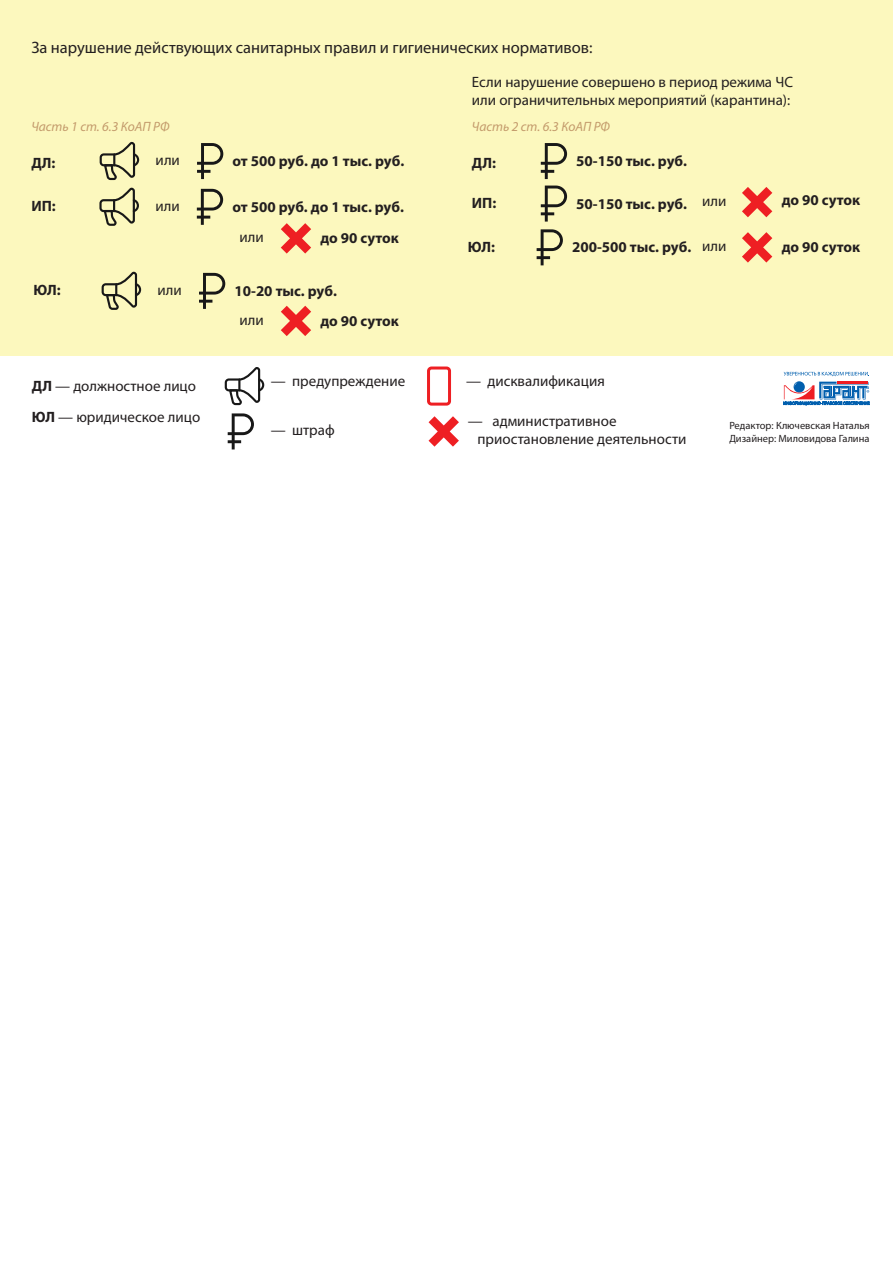
<style>
.page{position:relative;width:893px;height:1263px;background:#fff}
.page>*{position:absolute;margin:0;border:0;box-sizing:border-box;transform-origin:0 0}
.t1{font:600 16.5px "Myriad Pro";color:#231f20}
.t2{font:15px/18px "Myriad Pro";color:#231f20}
.t3{font:700 15px "Myriad Pro";color:#231f20}
.t4{font:italic 13.5px "Myriad Pro";color:#c39a6b}
.t5{font:10.5px/12.6px "Myriad Pro";color:#231f20}
.s1{font-weight:400}
.s2{font-weight:700}
</style>
<div class="page">
<div style="left:0;top:0;width:893px;height:356px;background:#fcf8be"></div>
<svg style="left:224px;top:367px;width:41px;height:39px"></svg>
<svg style="left:537px;top:229px;width:26px;height:36px"></svg>
<svg style="left:742px;top:232px;width:30px;height:31px"></svg>
<svg style="left:429px;top:416px;width:30px;height:31px"></svg>
<svg style="left:281px;top:223px;width:30px;height:31px"></svg>
<svg style="left:99px;top:141px;width:41px;height:40px"></svg>
<svg style="left:197px;top:143px;width:26px;height:36px"></svg>
<svg style="left:99px;top:187px;width:40px;height:39px"></svg>
<svg style="left:197px;top:189px;width:26px;height:36px"></svg>
<svg style="left:228px;top:413px;width:26px;height:36px"></svg>
<svg style="left:742px;top:187px;width:30px;height:30px"></svg>
<svg style="left:541px;top:186px;width:26px;height:36px"></svg>
<svg style="left:281px;top:306px;width:30px;height:30px"></svg>
<svg style="left:101px;top:271px;width:41px;height:39px"></svg>
<svg style="left:199px;top:273px;width:26px;height:36px"></svg>
<svg style="left:541px;top:143px;width:26px;height:36px"></svg>
<div style="left:427px;top:366px;width:24px;height:40px;border:3px solid #ee1f23;border-radius:3px"></div>
<svg style="left:783px;top:382px;width:87px;height:24px"></svg>
<svg style="left:784px;top:372px;width:85px;height:4px"></svg>
<p class="t1" style="left:31px;top:38px;width:563px">За нарушение действующих санитарных правил и гигиенических нормативов:</p>
<p class="t2" style="left:472px;top:72px;width:323px">Если нарушение совершено в период режима ЧС или ограничительных мероприятий (карантина):</p>
<p class="t4" style="left:31px;top:118px;width:140px">Часть 1 ст. 6.3 КоАП РФ</p>
<p class="t4" style="left:472px;top:118px;width:140px">Часть 2 ст. 6.3 КоАП РФ</p>
<p class="t3" style="left:31px;top:153px;width:26px">ДЛ:</p>
<p class="t2" style="left:156px;top:151px;width:26px">или</p>
<p class="t3" style="left:233px;top:151px;width:173px">от 500 руб. до 1 тыс. руб.</p>
<p class="t3" style="left:472px;top:153px;width:26px">ДЛ:</p>
<p class="t3" style="left:576px;top:151px;width:112px">50-150 тыс. руб.</p>
<p class="t3" style="left:31px;top:196px;width:26px">ИП:</p>
<p class="t2" style="left:155px;top:197px;width:26px">или</p>
<p class="t3" style="left:232px;top:197px;width:173px">от 500 руб. до 1 тыс. руб.</p>
<p class="t3" style="left:472px;top:193px;width:26px">ИП:</p>
<p class="t3" style="left:576px;top:194px;width:152px">50-150 тыс. руб. <sup>или</sup></p>
<p class="t3" style="left:782px;top:191px;width:80px">до 90 суток</p>
<p class="t3" style="left:34px;top:280px;width:29px">ЮЛ:</p>
<p class="t2" style="left:240px;top:228px;width:26px">или</p>
<p class="t3" style="left:320px;top:228px;width:80px">до 90 суток</p>
<p class="t2" style="left:158px;top:281px;width:26px">или</p>
<p class="t3" style="left:234px;top:281px;width:104px">10-20 тыс. руб.</p>
<p class="t2" style="left:240px;top:311px;width:26px">или</p>
<p class="t3" style="left:320px;top:311px;width:80px">до 90 суток</p>
<p class="t3" style="left:468px;top:237px;width:29px">ЮЛ:</p>
<p class="t3" style="left:572px;top:237px;width:156px">200-500 тыс. руб. <span class="s1">или</span></p>
<p class="t3" style="left:782px;top:237px;width:80px">до 90 суток</p>
<p class="t2" style="left:32px;top:376px;width:166px"><span class="s2">ДЛ</span> — должностное лицо</p>
<p class="t2" style="left:271px;top:372px;width:136px">— предупреждение</p>
<p class="t2" style="left:466px;top:372px;width:140px">— дисквалификация</p>
<p class="t2" style="left:477px;top:412px;width:210px;text-indent:-10px">— административное приостановление деятельности</p>
<p class="t2" style="left:32px;top:408px;width:170px"><span class="s2">ЮЛ</span> — юридическое лицо</p>
<p class="t2" style="left:271px;top:421px;width:65px">— штраф</p>
<p class="t5" style="left:729px;top:419px;width:142px">Редактор: Ключевская Наталья<br>Дизайнер: Миловидова Галина</p>
</div>
